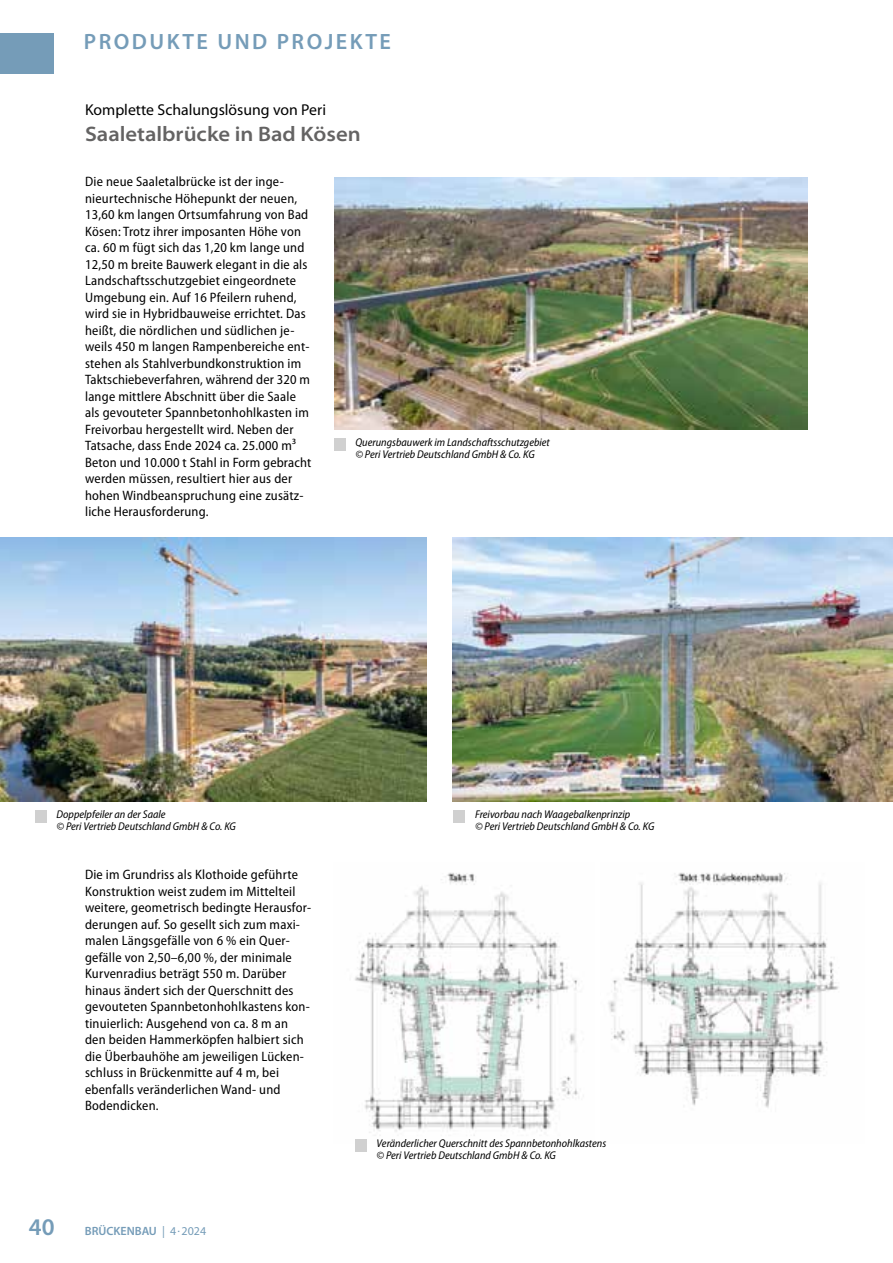
<style>
.page{position:relative;width:893px;height:1263px;background:#fff}
.page>*{position:absolute;margin:0;border:0;box-sizing:border-box;transform-origin:0 0}
.t1{font:600 24px "Myriad Pro";color:#759cb8}
.t2{font:600 22.2px "Myriad Pro";letter-spacing:.11em;color:#759cb8}
.t3{font:600 semi-expanded 21px "Myriad Pro";color:#646363}
.t4{font:15.75px "Myriad Pro";color:#000}
.t5{font:semi-condensed 13.65px/16.5px "Myriad Pro";letter-spacing:.015em;color:#000}
.t6{font:600 12px "Myriad Pro";color:#759cb8}
.t7{font:italic semi-condensed 11.25px/12px "Myriad Pro";color:#000}
.s1{font-weight:400}
</style>
<div class="page">
<div style="left:0;top:33px;width:54px;height:40px;background:#759cb8"></div>
<div style="left:334px;top:438px;width:11px;height:12px;background:#d0d0d0"></div>
<div style="left:35px;top:810px;width:12px;height:12px;background:#d0d0d0"></div>
<div style="left:454px;top:810px;width:11px;height:12px;background:#d0d0d0"></div>
<img style="left:334px;top:178px;width:474px;height:252px">
<img style="left:0;top:538px;width:426px;height:264px">
<img style="left:453px;top:538px;width:440px;height:264px">
<img style="left:355px;top:872px;width:223px;height:264px">
<img style="left:608px;top:872px;width:231px;height:236px">
<div style="left:355px;top:1139px;width:12px;height:12px;background:#d0d0d0"></div>
<h2 class="t2" style="left:84px;top:29px;width:308px">PRODUKTE UND PROJEKTE</h2>
<p class="t4" style="left:85px;top:101px;width:242px">Komplette Schalungslösung von Peri</p>
<h3 class="t3" style="left:85px;top:122px;width:277px">Saaletalbrücke in Bad Kösen</h3>
<p class="t5" style="left:85px;top:173px;width:228px">Die neue Saaletalbrücke ist der inge&shy;nieurtechnische Höhepunkt der neuen, 13,60 km langen Ortsumfahrung von Bad Kösen: Trotz ihrer imposanten Höhe von ca. 60 m fügt sich das 1,20 km lange und 12,50 m breite Bauwerk elegant in die als Landschaftsschutzgebiet eingeordnete Umgebung ein. Auf 16 Pfeilern ruhend, wird sie in Hybridbauweise errichtet. Das heißt, die nördlichen und südlichen je&shy;weils 450 m langen Rampenbereiche ent&shy;stehen als Stahlverbundkonstruktion im Taktschiebeverfahren, während der 320 m lange mittlere Abschnitt über die Saale als gevouteter Spannbetonhohlkasten im Freivorbau hergestellt wird. Neben der Tatsache, dass Ende 2024 ca. 25.000 m³<br>Beton und 10.000 t Stahl in Form gebracht werden müssen, resultiert hier aus der hohen Windbeanspruchung eine zusätz&shy;liche Herausforderung.</p>
<p class="t7" style="left:355px;top:437px;width:196px">Querungsbauwerk im Landschaftsschutzgebiet © Peri Vertrieb Deutschland GmbH &amp; Co. KG</p>
<p class="t7" style="left:57px;top:809px;width:181px">Doppelpfeiler an der Saale<br>© Peri Vertrieb Deutschland GmbH &amp; Co. KG</p>
<p class="t7" style="left:475px;top:809px;width:181px">Freivorbau nach Waagebalkenprinzip<br>© Peri Vertrieb Deutschland GmbH &amp; Co. KG</p>
<p class="t5" style="left:85px;top:866px;width:228px">Die im Grundriss als Klothoide geführte Konstruktion weist zudem im Mittelteil weitere, geometrisch bedingte Herausfor&shy;derungen auf. So gesellt sich zum maxi&shy;malen Längsgefälle von 6 % ein Quer&shy;gefälle von 2,50–6,00 %, der minimale Kurvenradius beträgt 550 m. Darüber hinaus ändert sich der Querschnitt des gevouteten Spannbetonhohlkastens kon&shy;tinuierlich: Ausgehend von ca. 8 m an den beiden Hammerköpfen halbiert sich die Überbauhöhe am jeweiligen Lücken&shy;schluss in Brückenmitte auf 4 m, bei ebenfalls veränderlichen Wand- und Bodendicken.</p>
<h1 class="t1" style="left:29px;top:1214px;width:27px">40</h1>
<p class="t6" style="left:85px;top:1224px;width:123px">BRÜCKENBAU <span class="s1">| 4</span><sup>.</sup><span class="s1">2024</span></p>
<p class="t7" style="left:377px;top:1138px;width:231px">Veränderlicher Querschnitt des Spannbetonhohlkastens © Peri Vertrieb Deutschland GmbH &amp; Co. KG</p>
</div>
